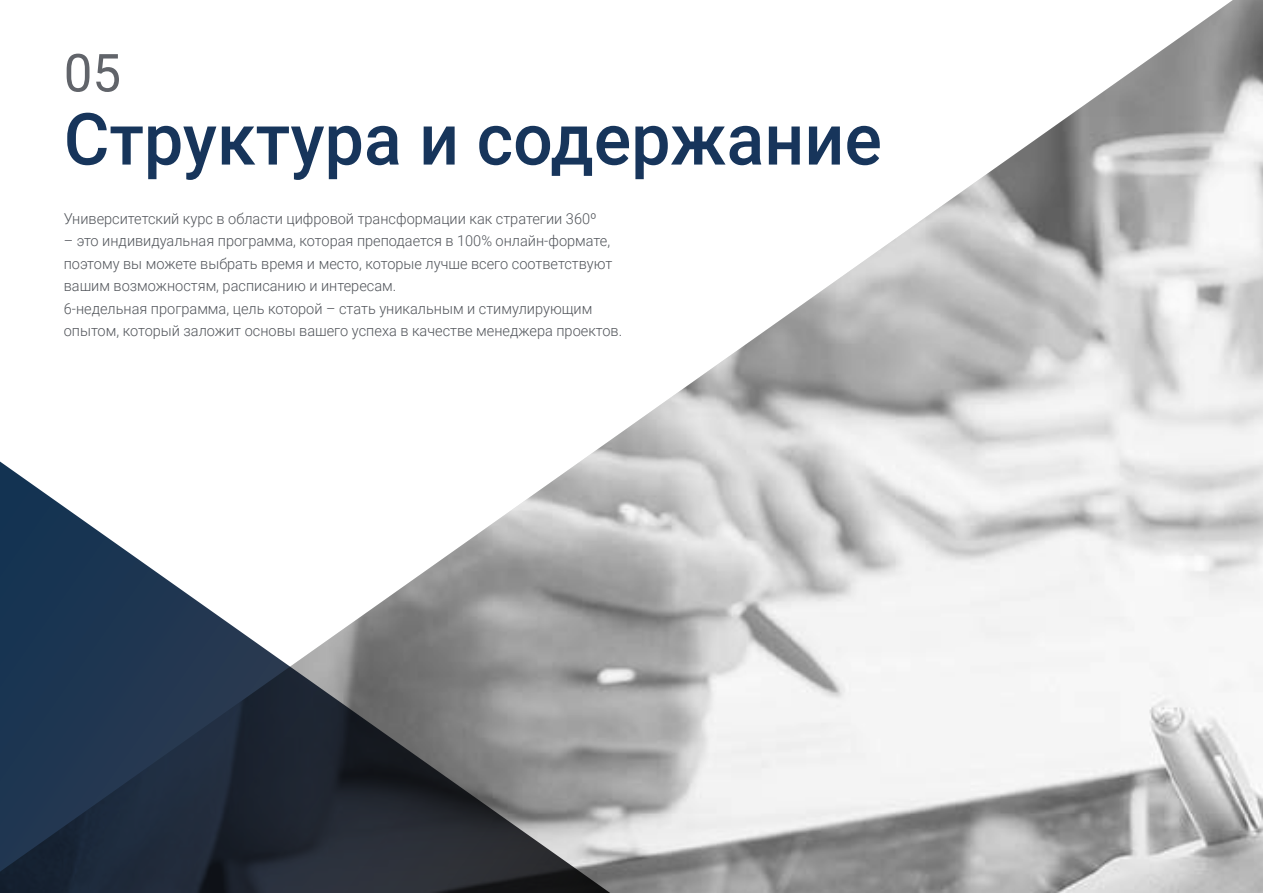
<style>
.page{position:relative;width:1263px;height:893px;background:#fff}
.page>*{position:absolute;margin:0;border:0;box-sizing:border-box;transform-origin:0 0}
.t1{font:500 72px "Roboto";color:#17355b}
.t2{font:52.5px "Roboto";color:#61646a}
.t3{font:300 15px/22.5px "Roboto";color:#52555b}
</style>
<div class="page">
<img style="left:602px;top:0;width:661px;height:893px">
<svg style="left:0;top:446px;width:640px;height:447px"></svg>
<h2 class="t2" style="left:64px;top:36px;width:59px">05</h2>
<h1 class="t1" style="left:64px;top:89px;width:820px">Структура и содержание</h1>
<p class="t3" style="left:64px;top:207px;width:534px">Университетский курс в области цифровой трансформации как стратегии 360º</p>
<p class="t3" style="left:64px;top:229px;width:560px">– это индивидуальная программа, которая преподается в 100% онлайн-формате, поэтому вы можете выбрать время и место, которые лучше всего соответствуют вашим возможностям, расписанию и интересам.<br>6-недельная программа, цель которой – стать уникальным и стимулирующим опытом, который заложит основы вашего успеха в качестве менеджера проектов.</p>
</div>
